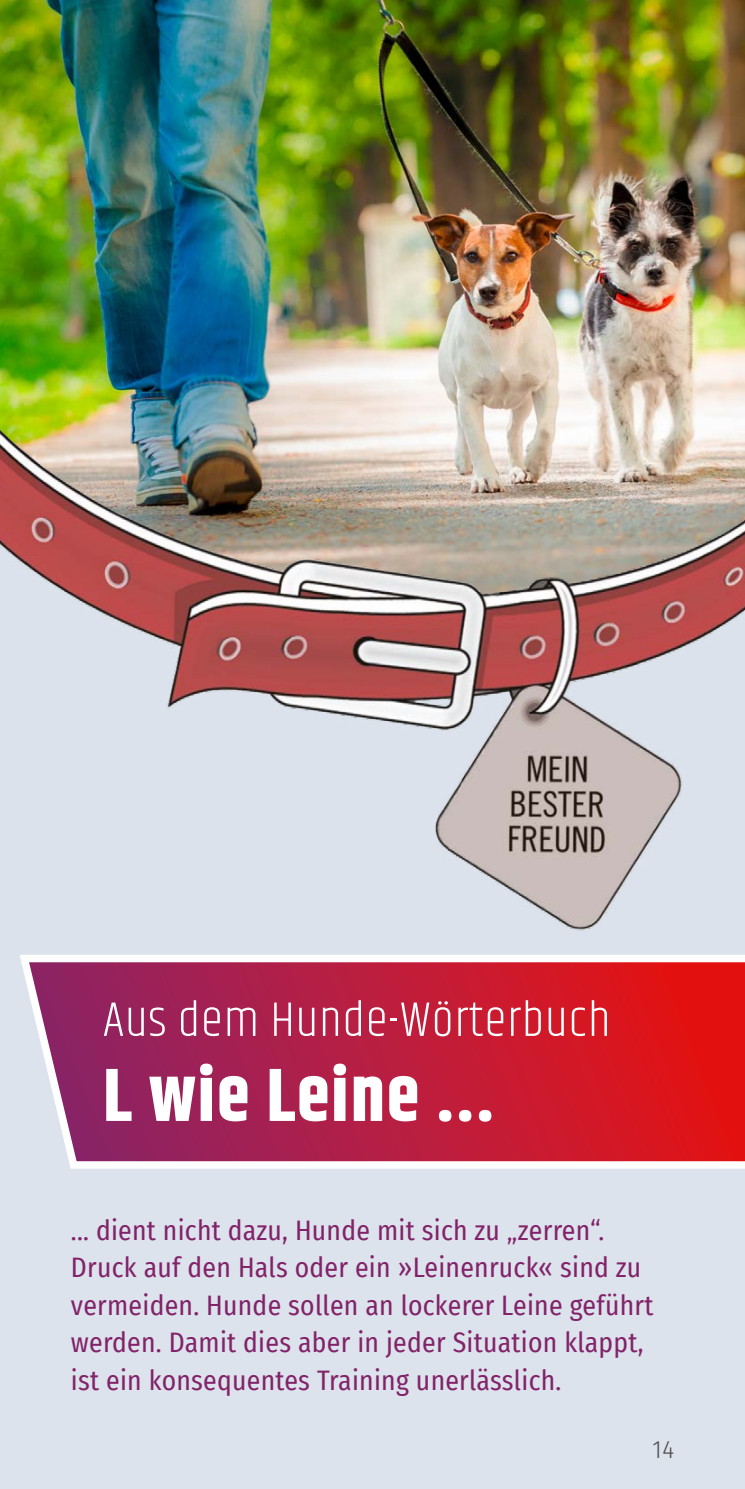
<style>
.page{position:relative;width:745px;height:1489px;background:#fff}
.page>*{position:absolute;margin:0;border:0;box-sizing:border-box;transform-origin:0 0}
.P_Hunde-Wörterbuch_Text{font:700 75px "Khand";letter-spacing:.02em;color:#fff}
.P_Hunde-Wörterbuch{font:300 50px "Khand";letter-spacing:.02em;color:#fff}
.P_Hunde-Wörterbuch_Text-2{font:27.5px/37.5px "Fira Sans Condensed";letter-spacing:.01em;color:#822369}
.t1{font:300 25px "Fira Sans Condensed";color:#4c4b4e}
</style>
<div class="page">
<div style="left:0;top:0;width:744px;height:1488px;background:#dce3ec"></div>
<svg style="left:21px;top:960px;width:723px;height:209px;background:#be2f4d"></svg>
<img style="left:0;top:0;width:744px;height:325px">
<img style="left:0;top:325px;width:744px;height:635px">
<p class="P_Hunde-Wörterbuch" style="left:103px;top:989px;width:508px">Aus dem Hunde-Wörterbuch</p>
<p class="P_Hunde-Wörterbuch_Text" style="left:103px;top:1042px;width:393px">L wie Leine ...</p>
<p class="P_Hunde-Wörterbuch_Text-2" style="left:71px;top:1210px;width:583px">... dient nicht dazu, Hunde mit sich zu „zerren“.<br>Druck auf den Hals oder ein »Leinenruck« sind zu vermeiden. Hunde sollen an lockerer Leine geführt werden. Damit dies aber in jeder Situation klappt, ist ein konsequentes Training unerlässlich.</p>
<p class="t1" style="left:652px;top:1431px;width:23px">14</p>
</div>
